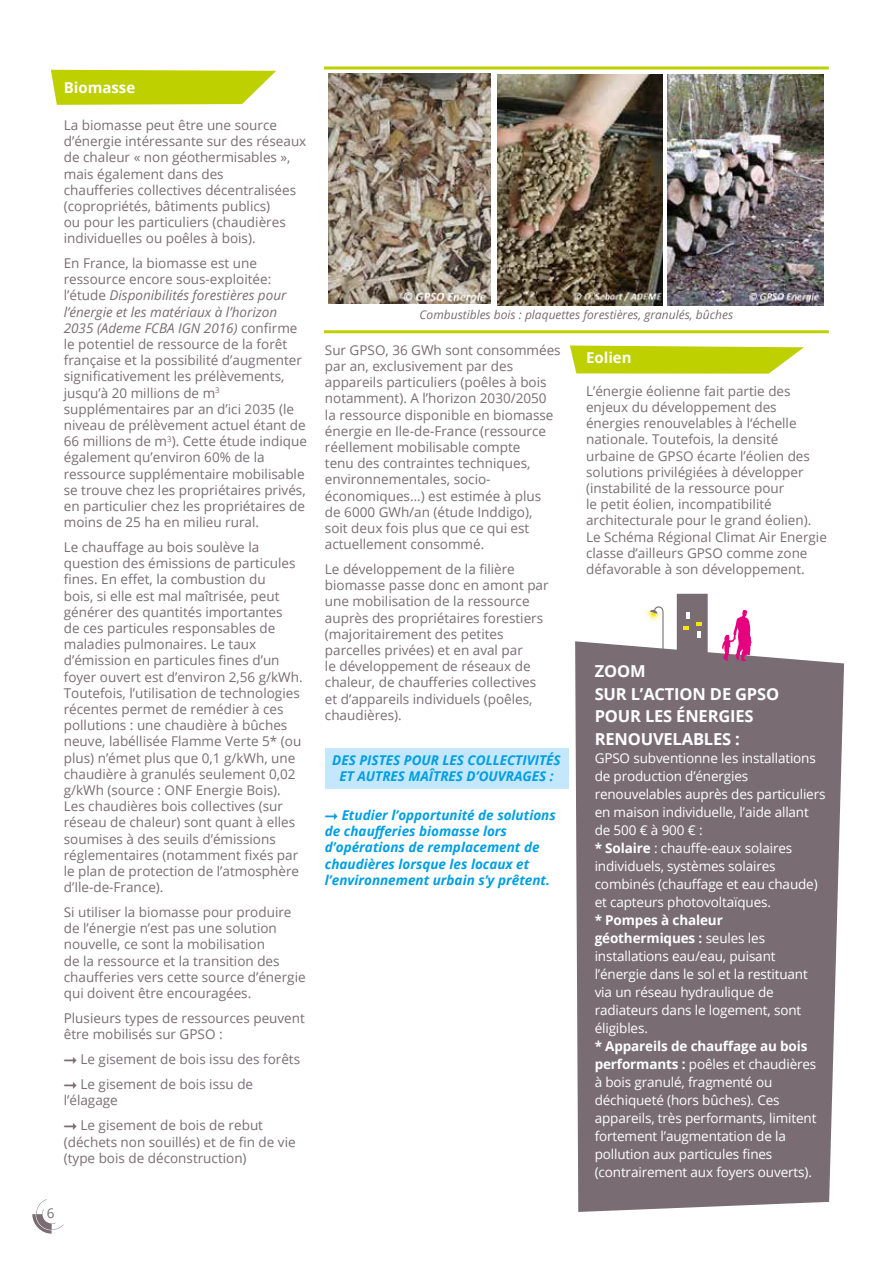
<style>
.page{position:relative;width:893px;height:1263px;background:#fff}
.page>*{position:absolute;margin:0;border:0;box-sizing:border-box;transform-origin:0 0}
.t1{font:700 16.5px/22.5px "Open Sans";letter-spacing:-.01em;color:#fff}
.t2{font:700 15px "Open Sans";color:#fff}
.t3{font:13.5px/16.2px "Open Sans";color:#796d73}
.t4{font:13.5px/18px "Open Sans";letter-spacing:-.01em;color:#fff}
.t5{font:italic 700 13.5px/16.2px "Open Sans";color:#009fe3;text-align:center}
.t6{font:italic 12px "Open Sans";color:#796d73}
.s1{font-style:italic}
.s2{font-weight:700}
</style>
<div class="page">
<svg style="left:32px;top:1199px;width:32px;height:34px"></svg>
<svg style="left:51px;top:70px;width:225px;height:35px;background:#c5d51b"></svg>
<svg style="left:570px;top:345px;width:234px;height:29px;background:#c7d625"></svg>
<div style="left:325px;top:748px;width:243px;height:41px;background:#c4e7fb"></div>
<div style="left:575px;top:641px;width:269px;height:571px;background:#796d73"></div>
<div style="left:677px;top:594px;width:31px;height:71px;background:#796d73"></div>
<svg style="left:697px;top:631px;width:4px;height:6px"></svg>
<svg style="left:696px;top:622px;width:6px;height:3px"></svg>
<svg style="left:684px;top:626px;width:5px;height:4px"></svg>
<svg style="left:686px;top:612px;width:3px;height:6px"></svg>
<svg style="left:722px;top:610px;width:30px;height:51px"></svg>
<svg style="left:644px;top:606px;width:19px;height:52px"></svg>
<img style="left:329px;top:74px;width:162px;height:230px">
<img style="left:498px;top:74px;width:165px;height:231px">
<img style="left:668px;top:74px;width:155px;height:231px">
<hr style="left:324px;top:66px;width:505px;height:3px;background:#bed000">
<hr style="left:324px;top:330px;width:505px;height:3px;background:#bed000">
<p class="t2" style="left:64px;top:77px;width:73px">Biomasse</p>
<p class="t3" style="left:64px;top:117px;width:244px">La biomasse peut être une source d’énergie intéressante sur des réseaux de chaleur « non géothermisables », mais également dans des<br>chaufferies collectives décentralisées (copropriétés, bâtiments publics)<br>ou pour les particuliers (chaudières individuelles ou poêles à bois).</p>
<p class="t3" style="left:64px;top:255px;width:245px">En France, la biomasse est une ressource encore sous-exploitée: l’étude <span class="s1">Disponibilités forestières pour l’énergie et les matériaux à l’horizon 2035 (Ademe FCBA IGN 2016)</span> confirme le potentiel de ressource de la forêt française et la possibilité d’augmenter significativement les prélèvements, jusqu’à 20 millions de m<sup>3 </sup>supplémentaires par an d’ici 2035 (le niveau de prélèvement actuel étant de 66 millions de m<sup>3</sup>). Cette étude indique également qu’environ 60% de la ressource supplémentaire mobilisable se trouve chez les propriétaires privés, en particulier chez les propriétaires de moins de 25 ha en milieu rural.</p>
<p class="t3" style="left:64px;top:539px;width:240px">Le chauffage au bois soulève la question des émissions de particules fines. En effet, la combustion du<br>bois, si elle est mal maîtrisée, peut générer des quantités importantes<br>de ces particules responsables de maladies pulmonaires. Le taux d’émission en particules fines d’un foyer ouvert est d’environ 2,56 g/kWh.<br>Toutefois, l’utilisation de technologies récentes permet de remédier à ces pollutions : une chaudière à bûches neuve, labéllisée Flamme Verte 5* (ou plus) n’émet plus que 0,1 g/kWh, une chaudière à granulés seulement 0,02 g/kWh (source : ONF Energie Bois).<br>Les chaudières bois collectives (sur réseau de chaleur) sont quant à elles soumises à des seuils d’émissions réglementaires (notamment fixés par le plan de protection de l’atmosphère d’Ile-de-France).</p>
<p class="t3" style="left:64px;top:903px;width:243px">Si utiliser la biomasse pour produire de l’énergie n’est pas une solution nouvelle, ce sont la mobilisation<br>de la ressource et la transition des chaufferies vers cette source d’énergie qui doivent être encouragées.</p>
<p class="t3" style="left:64px;top:1009px;width:243px">Plusieurs types de ressources peuvent être mobilisés sur GPSO :</p>
<p class="t3" style="left:81px;top:1046px;width:221px;line-height:25px">Le gisement de bois issu des forêts<br>Le gisement de bois issu de</p>
<p class="t3" style="left:81px;top:1087px;width:184px;line-height:25px;text-indent:-17px">l’élagage<br>Le gisement de bois de rebut</p>
<p class="t3" style="left:64px;top:1133px;width:233px">(déchets non souillés) et de fin de vie (type bois de déconstruction)</p>
<p class="t3" style="left:47px;top:1205px;width:9px">6</p>
<p class="t6" style="left:420px;top:306px;width:315px">Combustibles bois : plaquettes forestières, granulés, bûches</p>
<p class="t3" style="left:325px;top:341px;width:237px">Sur GPSO, 36 GWh sont consommées par an, exclusivement par des appareils particuliers (poêles à bois notamment). A l’horizon 2030/2050 la ressource disponible en biomasse énergie en Ile-de-France (ressource réellement mobilisable compte<br>tenu des contraintes techniques, environnementales, socio&shy;économiques…) est estimée à plus<br>de 6000 GWh/an (étude Inddigo),<br>soit deux fois plus que ce qui est actuellement consommé.</p>
<p class="t3" style="left:325px;top:561px;width:225px">Le développement de la filière biomasse passe donc en amont par une mobilisation de la ressource auprès des propriétaires forestiers (majoritairement des petites parcelles privées) et en aval par<br>le développement de réseaux de chaleur, de chaufferies collectives et d’appareils individuels (poêles, chaudières).</p>
<p class="t5" style="left:332px;top:752px;width:230px">DES PISTES POUR LES COLLECTIVITÉS<br>ET AUTRES MAÎTRES D’OUVRAGES :</p>
<p class="t5" style="left:325px;top:806px;width:232px;text-align:left;text-indent:17px">Etudier l’opportunité de solutions de chaufferies biomasse lors d’opérations de remplacement de chaudières lorsque les locaux et l’environnement urbain s’y prêtent.</p>
<p class="t2" style="left:586px;top:347px;width:47px">Eolien</p>
<p class="t3" style="left:586px;top:382px;width:242px">L’énergie éolienne fait partie des enjeux du développement des énergies renouvelables à l‘échelle nationale. Toutefois, la densité urbaine de GPSO écarte l’éolien des solutions privilégiées à développer (instabilité de la ressource pour<br>le petit éolien, incompatibilité architecturale pour le grand éolien).<br>Le Schéma Régional Climat Air Energie classe d’ailleurs GPSO comme zone défavorable à son développement.</p>
<p class="t1" style="left:595px;top:659px;width:186px">ZOOM<br>SUR L’ACTION DE GPSO<br>POUR LES ÉNERGIES<br>RENOUVELABLES :</p>
<p class="t4" style="left:595px;top:748px;width:232px">GPSO subventionne les installations de production d’énergies renouvelables auprès des particuliers en maison individuelle, l’aide allant de 500 € à 900 € :<br><span class="s2">* Solaire</span> : chauffe-eaux solaires individuels, systèmes solaires combinés (chauffage et eau chaude) et capteurs photovoltaïques.</p>
<p class="t4" style="left:595px;top:910px;width:215px"><span class="s2">* Pompes à chaleur géothermiques :</span> seules les installations eau/eau, puisant l’énergie dans le sol et la restituant via un réseau hydraulique de radiateurs dans le logement, sont éligibles.</p>
<p class="t4" style="left:595px;top:1036px;width:223px"><span class="s2">* Appareils de chauffage au bois performants :</span> poêles et chaudières à bois granulé, fragmenté ou déchiqueté (hors bûches). Ces appareils, très performants, limitent fortement l’augmentation de la pollution aux particules fines (contrairement aux foyers ouverts).</p>
</div>
